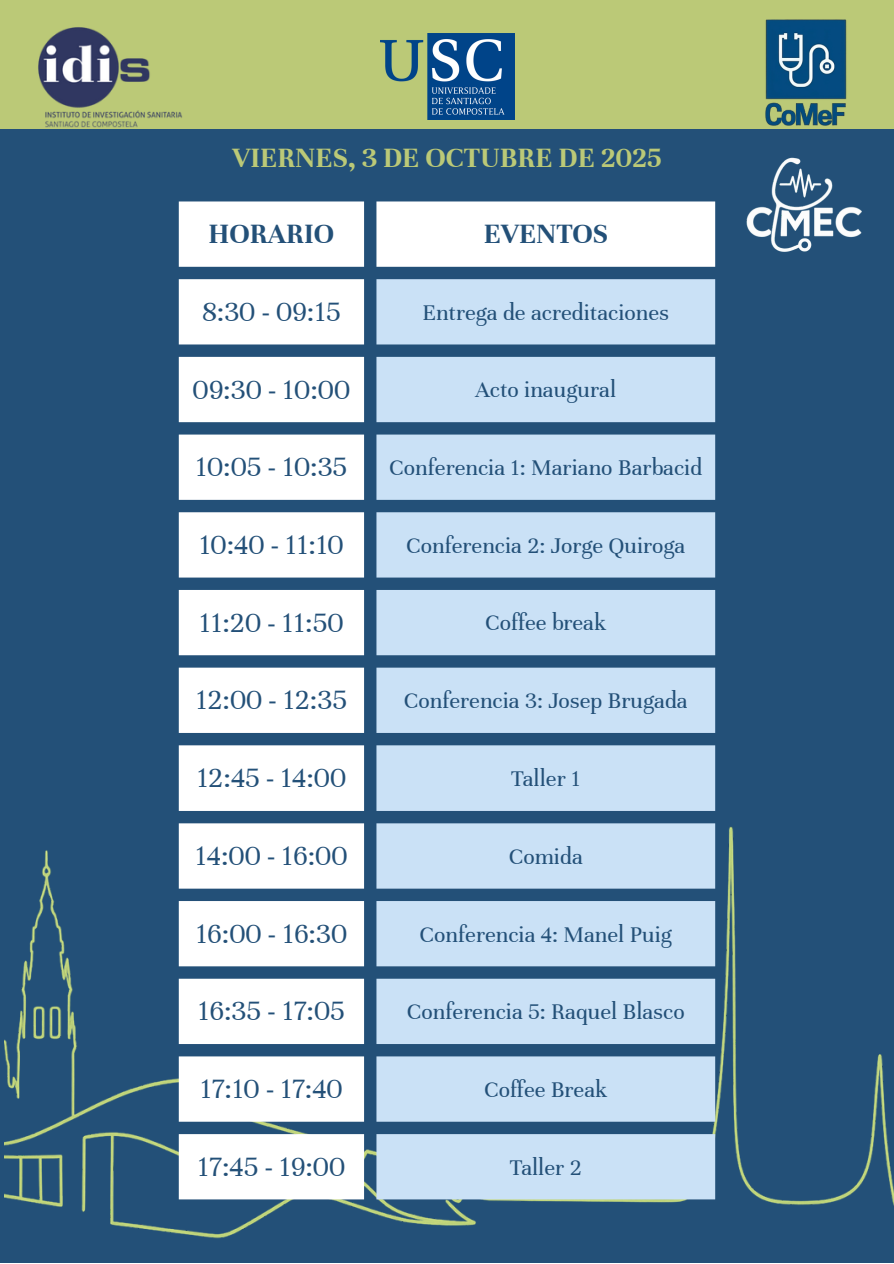
<style>
.page{position:relative;width:894px;height:1264px;background:#fff}
.page>*{position:absolute;margin:0;border:0;box-sizing:border-box;transform-origin:0 0}
.t1{font:30px "Unna";color:#235078}
.t2{font:700 30px "Unna";color:#bbc977}
.t3{font:700 30px "Unna";color:#235078}
.t4{font:24px "Unna";color:#235078}
</style>
<div class="page">
<div style="left:0;top:128px;width:893px;height:1134px;background:#235078"></div>
<img style="left:746px;top:161px;width:116px;height:91px">
<img style="left:4px;top:765px;width:889px;height:498px">
<svg style="left:179px;top:201px;width:536px;height:998px;fill:#fff"></svg>
<svg style="left:376px;top:279px;width:339px;height:920px;background:#b1cbe3"></svg>
<div style="left:0;top:0;width:893px;height:128px;background:#bbc977"></div>
<img style="left:31px;top:27px;width:159px;height:102px">
<img style="left:722px;top:19px;width:166px;height:142px">
<img style="left:380px;top:33px;width:134px;height:87px">
<p class="t2" style="left:232px;top:140px;width:431px">VIERNES, 3 DE OCTUBRE DE 2025</p>
<p class="t3" style="left:208px;top:217px;width:127px">HORARIO</p>
<p class="t3" style="left:483px;top:217px;width:126px">EVENTOS</p>
<p class="t1" style="left:202px;top:294px;width:140px">8:30 - 09:15</p>
<p class="t4" style="left:422px;top:298px;width:248px">Entrega de acreditaciones</p>
<p class="t1" style="left:192px;top:372px;width:159px">09:30 - 10:00</p>
<p class="t4" style="left:475px;top:376px;width:142px">Acto inaugural</p>
<p class="t1" style="left:195px;top:450px;width:153px">10:05 - 10:35</p>
<p class="t4" style="left:389px;top:454px;width:314px">Conferencia 1: Mariano Barbacid</p>
<p class="t1" style="left:199px;top:527px;width:146px">10:40 - 11:10</p>
<p class="t4" style="left:406px;top:531px;width:281px">Conferencia 2: Jorge Quiroga</p>
<p class="t1" style="left:199px;top:605px;width:146px">11:20 - 11:50</p>
<p class="t4" style="left:485px;top:609px;width:123px">Coffee break</p>
<p class="t1" style="left:196px;top:682px;width:153px">12:00 - 12:35</p>
<p class="t4" style="left:403px;top:687px;width:285px">Conferencia 3: Josep Brugada</p>
<p class="t1" style="left:197px;top:760px;width:151px">12:45 - 14:00</p>
<p class="t4" style="left:511px;top:764px;width:71px">Taller 1</p>
<p class="t1" style="left:195px;top:838px;width:154px">14:00 - 16:00</p>
<p class="t4" style="left:508px;top:842px;width:75px">Comida</p>
<p class="t1" style="left:196px;top:916px;width:153px">16:00 - 16:30</p>
<p class="t4" style="left:419px;top:920px;width:254px">Conferencia 4: Manel Puig</p>
<p class="t1" style="left:198px;top:993px;width:148px">16:35 - 17:05</p>
<p class="t4" style="left:407px;top:998px;width:279px">Conferencia 5: Raquel Blasco</p>
<p class="t1" style="left:200px;top:1071px;width:144px">17:10 - 17:40</p>
<p class="t4" style="left:484px;top:1075px;width:125px">Coffee Break</p>
<p class="t1" style="left:197px;top:1149px;width:149px">17:45 - 19:00</p>
<p class="t4" style="left:509px;top:1153px;width:74px">Taller 2</p>
</div>
